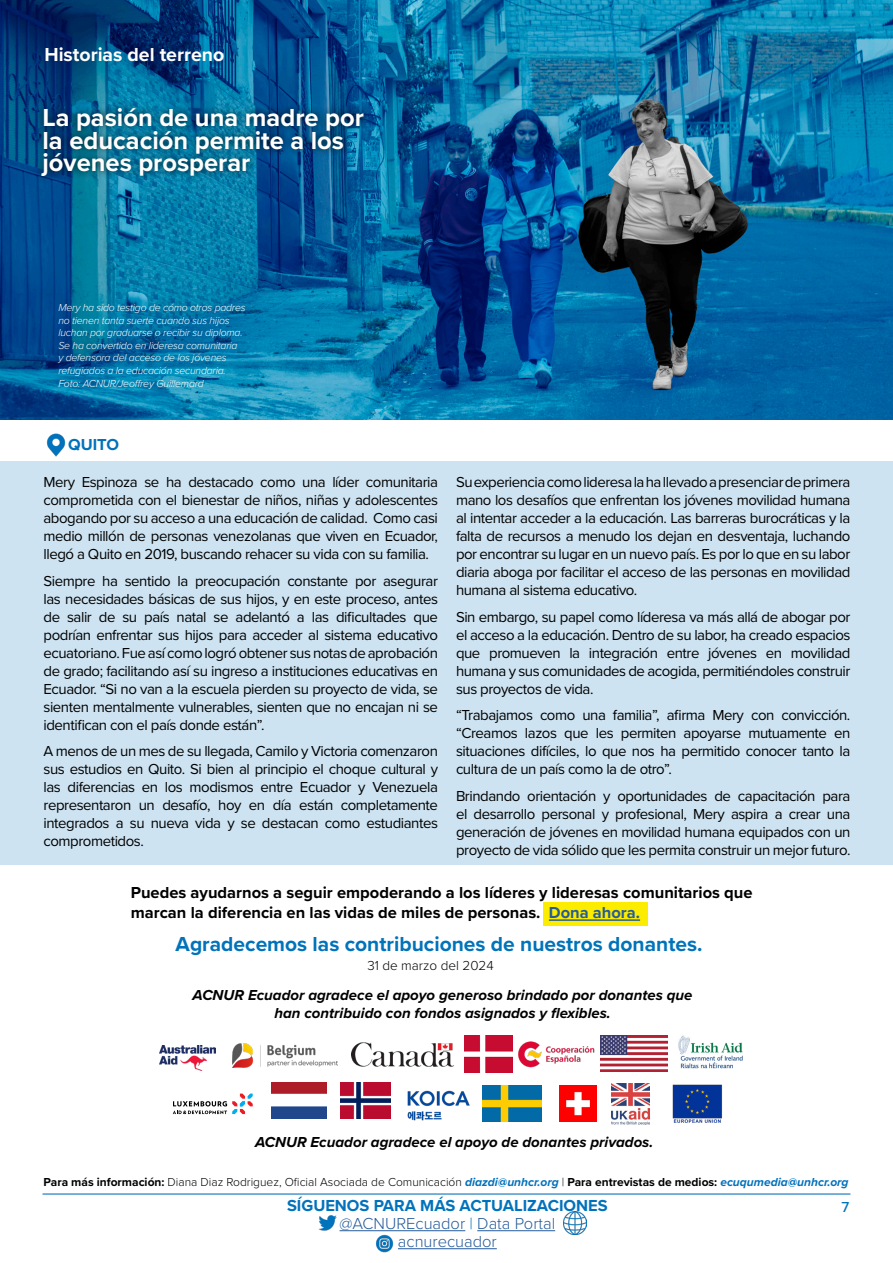
<style>
.page{position:relative;width:893px;height:1263px;background:#fff}
.page>*{position:absolute;margin:0;border:0;box-sizing:border-box;transform-origin:0 0}
.t1{font:700 25.5px/22.5px "Proxima Nova";color:#fff}
.t2{font:700 21px "Proxima Nova";color:#0073ba}
.t3{font:700 19.5px "Proxima Nova";color:#fff}
.t4{font:700 16.5px/19.5px "Proxima Nova";color:#000}
.t5{font:300 16.5px "Proxima Nova";color:#255b9a}
.t6{font:700 16.5px "Proxima Nova";color:#0072bc}
.t7{font:15px/18px "Proxima Nova";letter-spacing:-.03em;color:#000;text-align:justify}
.t8{font:italic 700 15px "Proxima Nova";color:#000}
.t9{font:500 15px "Proxima Nova";color:#0172bc}
.t10{font:300 13.5px "Proxima Nova";color:#000}
.t11{font:300 12px "Proxima Nova";color:#000}
.t12{font:italic 300 10.5px/12.6px "Proxima Nova";letter-spacing:-.02em;color:#fff}
.s1{color:#255b9a}
.s2{font-weight:700}
.s3{font-weight:700;font-style:italic;color:#0071bc}
.s4{color:#0072bc}
</style>
<div class="page">
<hr style="left:43px;top:1193px;width:807px;height:1px;background:#0e76bd">
<img style="left:0;top:0;width:893px;height:420px">
<div style="left:0;top:461px;width:893px;height:404px;background:#cde3f1"></div>
<img style="left:46px;top:433px;width:20px;height:24px">
<div style="left:543px;top:902px;width:105px;height:24px;background:#fcec00"></div>
<hr style="left:549px;top:919px;width:91px;height:2px;background:#255b9a">
<div style="left:34px;top:101px;width:338px;height:84px;background:#000;opacity:.75"></div>
<hr style="left:340px;top:1230px;width:125px;height:1px;background:#255b9a">
<hr style="left:477px;top:1230px;width:78px;height:1px;background:#255b9a">
<hr style="left:398px;top:1248px;width:99px;height:1px;background:#255b9a">
<img style="left:318px;top:1215px;width:23px;height:17px">
<img style="left:563px;top:1212px;width:23px;height:23px">
<img style="left:376px;top:1234px;width:18px;height:18px">
<img style="left:672px;top:1084px;width:50px;height:39px">
<img style="left:464px;top:1035px;width:131px;height:37px">
<img style="left:159px;top:1046px;width:56px;height:25px">
<img style="left:232px;top:1043px;width:105px;height:24px">
<img style="left:678px;top:1035px;width:65px;height:34px">
<img style="left:271px;top:1082px;width:55px;height:37px">
<img style="left:340px;top:1082px;width:51px;height:37px">
<img style="left:483px;top:1085px;width:59px;height:37px">
<img style="left:560px;top:1085px;width:36px;height:37px">
<img style="left:601px;top:1036px;width:67px;height:35px">
<img style="left:407px;top:1090px;width:63px;height:31px">
<img style="left:352px;top:1042px;width:101px;height:25px">
<img style="left:612px;top:1083px;width:37px;height:41px">
<svg style="left:173px;top:1093px;width:80px;height:21px"></svg>
<p class="t3" style="left:44px;top:40px;width:181px">Historias del terreno</p>
<p class="t1" style="left:43px;top:106px;width:323px">La pasión de una madre por la educación permite a los jóvenes prosperar</p>
<p class="t12" style="left:58px;top:301px;width:189px">Mery ha sido testigo de cómo otros padres no tienen tanta suerte cuando sus hijos luchan por graduarse o recibir su diploma.<br>Se ha convertido en lideresa comunitaria<br>y defensora del acceso de los jóvenes refugiados a la educación secundaria.</p>
<p class="t12" style="left:58px;top:377px;width:147px">Foto: ACNUR/Jeoffrey Guillemard</p>
<p class="t6" style="left:68px;top:432px;width:52px">QUITO</p>
<p class="t7" style="left:44px;top:472px;width:396px">Mery Espinoza se ha destacado como una líder comunitaria comprometida con el bienestar de niños, niñas y adolescentes abogando por su acceso a una educación de calidad. Como casi medio millón de personas venezolanas que viven en Ecuador, llegó a Quito en 2019, buscando rehacer su vida con su familia.</p>
<p class="t7" style="left:44px;top:571px;width:396px">Siempre ha sentido la preocupación constante por asegurar las necesidades básicas de sus hijos, y en este proceso, antes de salir de su país natal se adelantó a las dificultades que podrían enfrentar sus hijos para acceder al sistema educativo ecuatoriano. Fue así como logró obtener sus notas de aprobación de grado; facilitando así su ingreso a instituciones educativas en Ecuador. “Si no van a la escuela pierden su proyecto de vida, se sienten mentalmente vulnerables, sienten que no encajan ni se identifican con el país donde están”.</p>
<p class="t7" style="left:44px;top:741px;width:396px">A menos de un mes de su llegada, Camilo y Victoria comenzaron sus estudios en Quito. Si bien al principio el choque cultural y las diferencias en los modismos entre Ecuador y Venezuela representaron un desafío, hoy en día están completamente integrados a su nueva vida y se destacan como estudiantes comprometidos.</p>
<p class="t7" style="left:456px;top:472px;width:396px">Su experiencia como lideresa la ha llevado a presenciar de primera mano los desafíos que enfrentan los jóvenes movilidad humana al intentar acceder a la educación. Las barreras burocráticas y la falta de recursos a menudo los dejan en desventaja, luchando por encontrar su lugar en un nuevo país. Es por lo que en su labor diaria aboga por facilitar el acceso de las personas en movilidad humana al sistema educativo.</p>
<p class="t7" style="left:456px;top:607px;width:396px">Sin embargo, su papel como líderesa va más allá de abogar por el acceso a la educación. Dentro de su labor, ha creado espacios que promueven la integración entre jóvenes en movilidad humana y sus comunidades de acogida, permitiéndoles construir sus proyectos de vida.</p>
<p class="t7" style="left:456px;top:705px;width:396px">“Trabajamos como una familia”, afirma Mery con convicción. “Creamos lazos que les permiten apoyarse mutuamente en situaciones difíciles, lo que nos ha permitido conocer tanto la cultura de un país como la de otro”.</p>
<p class="t7" style="left:456px;top:786px;width:396px">Brindando orientación y oportunidades de capacitación para el desarrollo personal y profesional, Mery aspira a crear una generación de jóvenes en movilidad humana equipados con un proyecto de vida sólido que les permita construir un mejor futuro.</p>
<p class="t4" style="left:131px;top:883px;width:623px">Puedes ayudarnos a seguir empoderando a los líderes y lideresas comunitarios que marcan la diferencia en las vidas de miles de personas. <span class="s1">Dona ahora.</span></p>
<p class="t2" style="left:176px;top:928px;width:528px">Agradecemos las contribuciones de nuestros donantes.</p>
<p class="t10" style="left:367px;top:957px;width:128px">31 de marzo del 2024</p>
<p class="t8" style="left:193px;top:986px;width:501px">ACNUR Ecuador agradece el apoyo generoso brindado por donantes que</p>
<p class="t8" style="left:274px;top:1004px;width:338px">han contribuido con fondos asignados y flexibles.</p>
<p class="t8" style="left:255px;top:1133px;width:400px">ACNUR Ecuador agradece el apoyo de donantes privados.</p>
<p class="t11" style="left:44px;top:1175px;width:806px"><span class="s2">Para más información:</span> Diana Diaz Rodriguez, Oficial Asociada de Comunicación <span class="s3">diazdi@unhcr.org</span> | <span class="s2">Para entrevistas de medios:</span> <span class="s3">ecuqumedia@unhcr.org</span></p>
<p class="t6" style="left:287px;top:1193px;width:322px">SÍGUENOS PARA MÁS ACTUALIZACIONES</p>
<p class="t5" style="left:340px;top:1213px;width:217px">@ACNUREcuador <span class="s4">|</span> Data Portal</p>
<p class="t5" style="left:398px;top:1231px;width:100px">acnurecuador</p>
<p class="t9" style="left:841px;top:1198px;width:9px">7</p>
</div>
